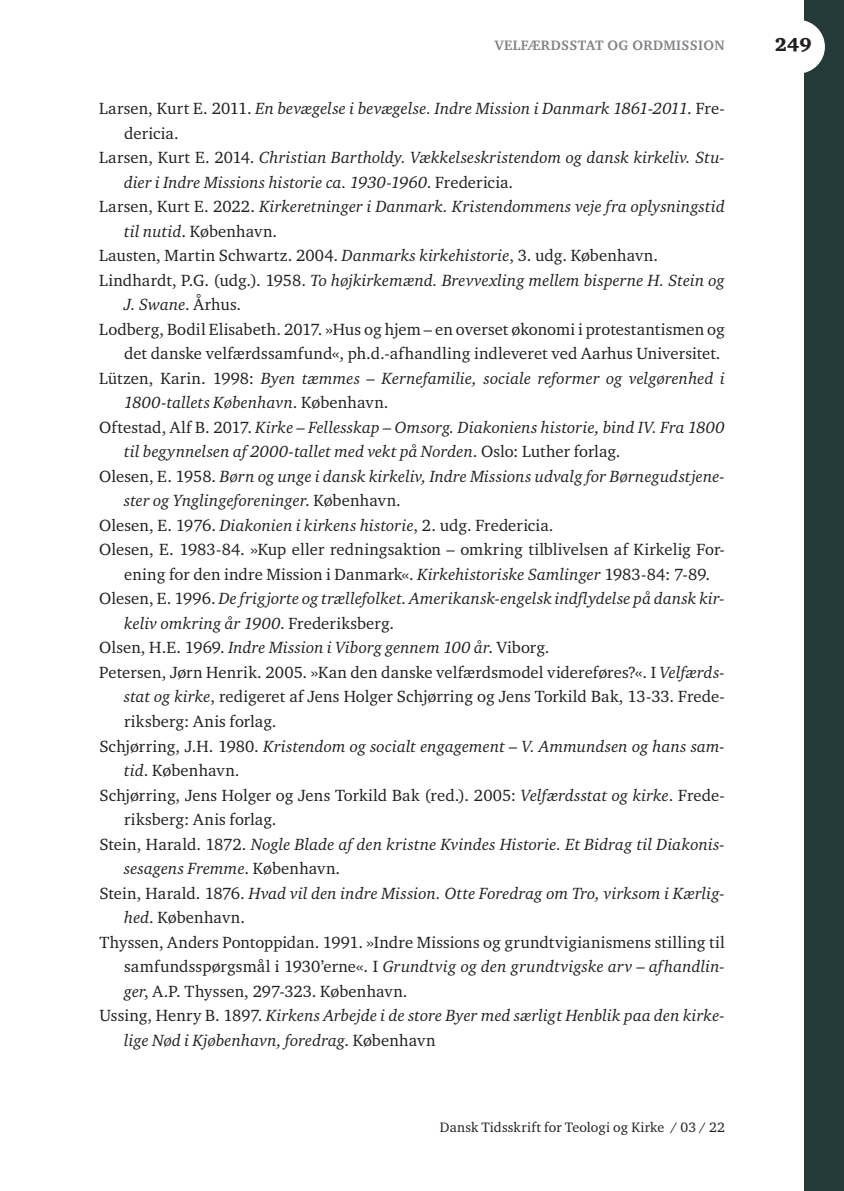
<style>
.page{position:relative;width:844px;height:1191px;background:#fff}
.page>*{position:absolute;margin:0;border:0;box-sizing:border-box;transform-origin:0 0}
.t1{font:900 19.25px "Charter ITC Std";color:#231f20}
.t2{font:italic 16.62px "Charter ITC Std";letter-spacing:.01em;color:#231f20}
.t3{font:16.62px "Charter ITC Std";letter-spacing:.005em;color:#231f20}
.t4{font:14px "Charter ITC Std";letter-spacing:.01em;color:#231f20}
.t5{font:700 14px "Charter ITC Std";letter-spacing:.025em;color:#808285}
.s1{font-style:normal}
.s2{font-style:italic}
</style>
<div class="page">
<div style="left:804px;top:0;width:39px;height:1191px;background:#233a38"></div>
<div style="left:771px;top:20px;width:53px;height:54px;background:#fff;border-radius:50%"></div>
<p class="t5" style="left:494px;top:37px;width:231px">VELFÆRDSSTAT OG ORDMISSION</p>
<p class="t2" style="left:99px;top:98px;width:627px"><span class="s1">Larsen, Kurt E. 2011.</span> En bevægelse i bevægelse. Indre Mission i Danmark 1861-2011<span class="s1">. Fre-</span></p>
<p class="t3" style="left:124px;top:123px;width:56px">dericia.</p>
<p class="t2" style="left:99px;top:147px;width:627px"><span class="s1">Larsen, Kurt E. 2014.</span> Christian Bartholdy. Vækkelseskristendom og dansk kirkeliv. Stu-</p>
<p class="t2" style="left:124px;top:172px;width:390px">dier i Indre Missions historie ca. 1930-1960<span class="s1">. Fredericia.</span></p>
<p class="t2" style="left:99px;top:196px;width:627px"><span class="s1">Larsen, Kurt E. 2022.</span> Kirkeretninger i Danmark. Kristendommens veje fra oplysningstid</p>
<p class="t3" style="left:124px;top:221px;width:154px"><span class="s2">til nutid</span>. København.</p>
<p class="t3" style="left:99px;top:245px;width:560px">Lausten, Martin Schwartz. 2004. <span class="s2">Danmarks kirkehistorie</span>, 3. udg. København.</p>
<p class="t2" style="left:99px;top:270px;width:626px"><span class="s1">Lindhardt, P.G. (udg.). 1958.</span> To højkirkemænd. Brevvexling mellem bisperne H. Stein og</p>
<p class="t2" style="left:124px;top:294px;width:119px">J. Swane<span class="s1">. Århus.</span></p>
<p class="t3" style="left:99px;top:319px;width:626px">Lodberg, Bodil Elisabeth. 2017. »Hus og hjem – en overset økonomi i protestantismen og</p>
<p class="t3" style="left:124px;top:343px;width:597px">det danske velfærdssamfund«, ph.d.-afhandling indleveret ved Aarhus Universitet.</p>
<p class="t2" style="left:99px;top:368px;width:627px"><span class="s1">Lützen, Karin. 1998:</span> Byen tæmmes – Kernefamilie, sociale reformer og velgørenhed i</p>
<p class="t2" style="left:124px;top:392px;width:266px">1800-tallets København<span class="s1">. København.</span></p>
<p class="t2" style="left:99px;top:417px;width:627px"><span class="s1">Oftestad, Alf B. 2017.</span> Kirke – Fellesskap – Omsorg. Diakoniens historie, bind IV. Fra 1800</p>
<p class="t2" style="left:124px;top:441px;width:498px">til begynnelsen af 2000-tallet med vekt på Norden<span class="s1">. Oslo: Luther forlag.</span></p>
<p class="t2" style="left:99px;top:466px;width:627px"><span class="s1">Olesen, E. 1958.</span> Børn og unge i dansk kirkeliv, Indre Missions udvalg for Børnegudstjene-</p>
<p class="t2" style="left:124px;top:490px;width:278px">ster og Ynglingeforeninger<span class="s1">. København.</span></p>
<p class="t3" style="left:99px;top:515px;width:455px">Olesen, E. 1976. <span class="s2">Diakonien i kirkens historie</span>, 2. udg. Fredericia.</p>
<p class="t3" style="left:99px;top:539px;width:627px">Olesen, E. 1983-84. »Kup eller redningsaktion – omkring tilblivelsen af Kirkelig For-</p>
<p class="t3" style="left:124px;top:564px;width:587px">ening for den indre Mission i Danmark«. <span class="s2">Kirkehistoriske Samlinger</span> 1983-84: 7-89.</p>
<p class="t2" style="left:99px;top:588px;width:627px"><span class="s1">Olesen, E. 1996.</span> De frigjorte og trællefolket. Amerikansk-engelsk indflydelse på dansk kir-</p>
<p class="t2" style="left:124px;top:613px;width:271px">keliv omkring år 1900<span class="s1">. Frederiksberg.</span></p>
<p class="t2" style="left:99px;top:637px;width:451px"><span class="s1">Olsen, H.E. 1969.</span> Indre Mission i Viborg gennem 100 år<span class="s1">. Viborg.</span></p>
<p class="t3" style="left:99px;top:662px;width:627px">Petersen, Jørn Henrik. 2005. »Kan den danske velfærdsmodel videreføres?«. I <span class="s2">Velfærds-</span></p>
<p class="t3" style="left:124px;top:686px;width:602px"><span class="s2">stat og kirke</span>, redigeret af Jens Holger Schjørring og Jens Torkild Bak, 13-33. Frede-</p>
<p class="t3" style="left:124px;top:711px;width:154px">riksberg: Anis forlag.</p>
<p class="t2" style="left:99px;top:735px;width:627px"><span class="s1">Schjørring, J.H. 1980.</span> Kristendom og socialt engagement – V. Ammundsen og hans sam-</p>
<p class="t3" style="left:124px;top:760px;width:117px"><span class="s2">tid</span>. København.</p>
<p class="t3" style="left:99px;top:784px;width:627px">Schjørring, Jens Holger og Jens Torkild Bak (red.). 2005: <span class="s2">Velfærdsstat og kirke</span>. Frede-</p>
<p class="t3" style="left:124px;top:809px;width:154px">riksberg: Anis forlag.</p>
<p class="t2" style="left:99px;top:833px;width:627px"><span class="s1">Stein, Harald. 1872.</span> Nogle Blade af den kristne Kvindes Historie. Et Bidrag til Diakonis-</p>
<p class="t2" style="left:124px;top:858px;width:217px">sesagens Fremme<span class="s1">. København.</span></p>
<p class="t2" style="left:99px;top:882px;width:627px"><span class="s1">Stein, Harald. 1876.</span> Hvad vil den indre Mission. Otte Foredrag om Tro, virksom i Kærlig-</p>
<p class="t3" style="left:124px;top:907px;width:122px"><span class="s2">hed</span>. København.</p>
<p class="t3" style="left:99px;top:931px;width:627px">Thyssen, Anders Pontoppidan. 1991. »Indre Missions og grundtvigianismens stilling til</p>
<p class="t2" style="left:124px;top:956px;width:602px"><span class="s1">samfundsspørgsmål i 1930’erne«. I</span> Grundtvig og den grundtvigske arv – afhandlin-</p>
<p class="t3" style="left:124px;top:980px;width:285px"><span class="s2">ger</span>, A.P. Thyssen, 297-323. København.</p>
<p class="t2" style="left:99px;top:1005px;width:627px"><span class="s1">Ussing, Henry B. 1897.</span> Kirkens Arbejde i de store Byer med særligt Henblik paa den kirke-</p>
<p class="t2" style="left:124px;top:1029px;width:313px">lige Nød i Kjøbenhavn, foredrag<span class="s1">. København</span></p>
<p class="t4" style="left:440px;top:1118px;width:286px">Dansk Tidsskrift for Teologi og Kirke / 03 / 22</p>
<p class="t1" style="left:774px;top:33px;width:38px">249</p>
</div>
